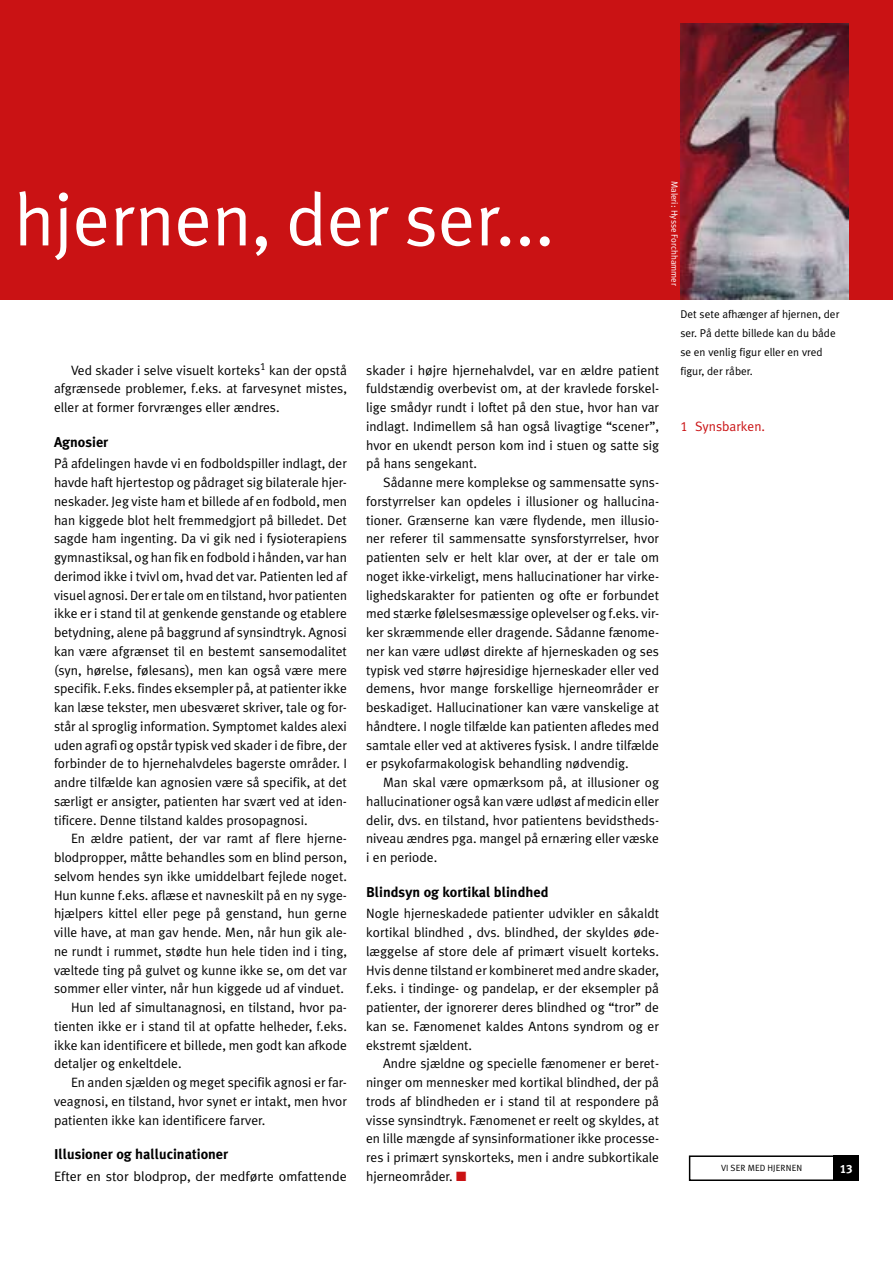
<style>
.page{position:relative;width:893px;height:1263px;background:#fff}
.page>*{position:absolute;margin:0;border:0;box-sizing:border-box;transform-origin:0 0}
.t1{font:74.25px "Meta Plus Caps";color:#fff}
.t2{font:700 14.25px "Meta Plus Caps";color:#000}
.t3{font:13.5px/18.8px "Meta Plus Caps";color:#000;text-align:justify}
.t4{font:13.5px "Meta Plus Caps";color:#000;scale:1.04 1}
.t5{font:13.5px "Meta Plus Caps";color:#ca1214}
.t6{font:700 12px "Meta Plus Caps";color:#fff}
.t7{font:11.25px/18.8px "Meta Plus Caps";color:#000}
.t8{font:9px "Meta Plus Caps";color:#fff}
.t9{font:9px "Meta Plus Caps";letter-spacing:.015em;color:#000}
.s1{color:#ca1214}
</style>
<div class="page">
<div style="left:0;top:0;width:893px;height:300px;background:#ca1214"></div>
<img style="left:681px;top:24px;width:167px;height:276px">
<div style="left:689px;top:1155px;width:170px;height:26px;border:2px solid #000"></div>
<div style="left:833px;top:1155px;width:26px;height:26px;background:#000"></div>
<h1 class="t1" style="left:14px;top:177px;width:542px">hjernen, der ser...</h1>
<p class="t3" style="left:54px;top:360px;width:294px;text-indent:17px">Ved skader i selve visuelt korteks<sup>1</sup> kan der opstå afgrænsede problemer, f.eks. at farvesynet mistes, eller at former forvrænges eller ændres.</p>
<p class="t2" style="left:54px;top:433px;width:56px">Agnosier</p>
<p class="t3" style="left:54px;top:454px;width:295px;text-align:left">På afdelingen havde vi en fodboldspiller indlagt, der havde haft hjertestop og pådraget sig bilaterale hjer&shy;neskader. Jeg viste ham et billede af en fodbold, men han kiggede blot helt fremmedgjort på billedet. Det sagde ham ingenting. Da vi gik ned i fysioterapiens gymnastiksal, og han fik en fodbold i hånden, var han derimod ikke i tvivl om, hvad det var. Patienten led af visuel agnosi. Der er tale om en tilstand, hvor patienten ikke er i stand til at genkende genstande og etablere betydning, alene på baggrund af synsindtryk. Agnosi kan være afgrænset til en bestemt sansemodalitet (syn, hørelse, følesans), men kan også være mere specifik. F.eks. findes eksempler på, at patienter ikke kan læse tekster, men ubesværet skriver, tale og for&shy;står al sproglig information. Symptomet kaldes alexi uden agrafi og opstår typisk ved skader i de fibre, der forbinder de to hjernehalvdeles bagerste områder. I andre tilfælde kan agnosien være så specifik, at det særligt er ansigter, patienten har svært ved at iden&shy;tificere. Denne tilstand kaldes prosopagnosi.</p>
<p class="t3" style="left:71px;top:829px;width:277px">En ældre patient, der var ramt af flere hjerne-</p>
<p class="t3" style="left:54px;top:848px;width:294px">blodpropper, måtte behandles som en blind person,</p>
<p class="t3" style="left:54px;top:867px;width:294px">selvom hendes syn ikke umiddelbart fejlede noget.</p>
<p class="t3" style="left:54px;top:885px;width:294px">H un kunne f.eks. aflæse et navneskilt på en ny syge-</p>
<p class="t3" style="left:54px;top:904px;width:294px">hjælpers kittel eller pege på genstand, hun gerne</p>
<p class="t3" style="left:54px;top:923px;width:294px">ville have, at man gav hende. Men, når hun gik ale-</p>
<p class="t3" style="left:54px;top:942px;width:294px">ne rundt i rummet, stødte hun hele tiden ind i ting,</p>
<p class="t3" style="left:54px;top:960px;width:294px">væltede ting på gulvet og kunne ikke se, om det var</p>
<p class="t3" style="left:54px;top:979px;width:291px">sommer eller vinter, når hun kiggede ud af vinduet.</p>
<p class="t3" style="left:71px;top:998px;width:277px">H un led af simultanagnosi, en tilstand, hvor pa-</p>
<p class="t3" style="left:54px;top:1017px;width:295px">tienten ikke er i stand til at opfatte helheder, f.eks.</p>
<p class="t3" style="left:54px;top:1035px;width:295px">ikke kan identificere et billede, men godt kan afkode</p>
<p class="t3" style="left:54px;top:1054px;width:129px">detaljer og enkeltdele.</p>
<p class="t3" style="left:71px;top:1073px;width:277px">En anden sjælden og meget specifik agnosi er far-</p>
<p class="t3" style="left:54px;top:1092px;width:294px">veagnosi, en tilstand, hvor synet er intakt, men hvor</p>
<p class="t3" style="left:54px;top:1110px;width:213px">patienten ikke kan identificere farver.</p>
<p class="t2" style="left:54px;top:1146px;width:176px">Illusioner og hallucinationer</p>
<p class="t4" style="left:54px;top:1168px;width:283px">Efter en stor blodprop, der medførte omfattende</p>
<p class="t3" style="left:366px;top:360px;width:295px">skader i højre hjernehalvdel, var en ældre patient fuldstændig overbevist om, at der kravlede forskel&shy;lige smådyr rundt i loftet på den stue, hvor han var indlagt. I ndimellem så han også livagtige “scener”, hvor en ukendt person kom ind i stuen og satte sig på hans sengekant.</p>
<p class="t3" style="left:366px;top:473px;width:294px;text-indent:17px">Sådanne mere komplekse og sammensatte syns&shy;forstyrrelser kan opdeles i illusioner og hallucina&shy;tioner. Grænserne kan være flydende, men illusio&shy;ner referer til sammensatte synsforstyrrelser, hvor patienten selv er helt klar over, at der er tale om noget ikke-virkeligt, mens hallucinationer har virke&shy;lighedskarakter for patienten og ofte er forbundet med stærke følelsesmæssige oplevelser og f.eks. vir&shy;ker skræmmende eller dragende. Sådanne fænome&shy;ner kan være udløst direkte af hjerneskaden og ses typisk ved større højresidige hjerneskader eller ved demens, hvor mange forskellige hjerneområder er beskadiget. Hallucinationer kan være vanskelige at håndtere. I nogle tilfælde kan patienten afledes med samtale eller ved at aktiveres fysisk. I andre tilfælde er psykofarmakologisk behandling nødvendig.</p>
<p class="t3" style="left:366px;top:773px;width:294px;text-indent:17px">Man skal være opmærksom på, at illusioner og hallucinationer også kan være udløst af medicin eller delir, dvs. en tilstand, hvor patientens bevidstheds&shy;niveau ændres pga. mangel på ernæring eller væske i en periode.</p>
<p class="t2" style="left:366px;top:883px;width:184px">Blindsyn og kortikal blindhed</p>
<p class="t3" style="left:366px;top:904px;width:294px">N ogle hjerneskadede patienter udvikler en såkaldt kortikal blindhed , dvs. blindhed, der skyldes øde&shy;læggelse af store dele af primært visuelt korteks.<br>Hvis denne tilstand er kombineret med andre skader, f.eks. i tindinge- og pandelap, er der eksempler på patienter, der ignorerer deres blindhed og “tror” de kan se. Fænomenet kaldes Antons syndrom og er ekstremt sjældent.</p>
<p class="t3" style="left:366px;top:1054px;width:294px;text-indent:17px">Andre sjældne og specielle fænomener er beret&shy;ninger om mennesker med kortikal blindhed, der på trods af blindheden er i stand til at respondere på visse synsindtryk. Fænomenet er reelt og skyldes, at en lille mængde af synsinformationer ikke processe&shy;res i primært synskorteks, men i andre subkortikale hjerneområder. <span class="s1">■</span></p>
<p class="t8" style="left:680px;top:181px;width:107px;rotate:90deg">Maleri: Hysse Forchhammer</p>
<p class="t7" style="left:680px;top:305px;width:161px">Det sete afhænger af hjernen, der ser. På dette billede kan du både se en venlig figur eller en vred figur, der råber.</p>
<p class="t5" style="left:680px;top:418px;width:86px">1 Synsbarken.</p>
<p class="t9" style="left:721px;top:1163px;width:83px">vi ser med hjernen</p>
<p class="t6" style="left:840px;top:1162px;width:14px">13</p>
</div>
